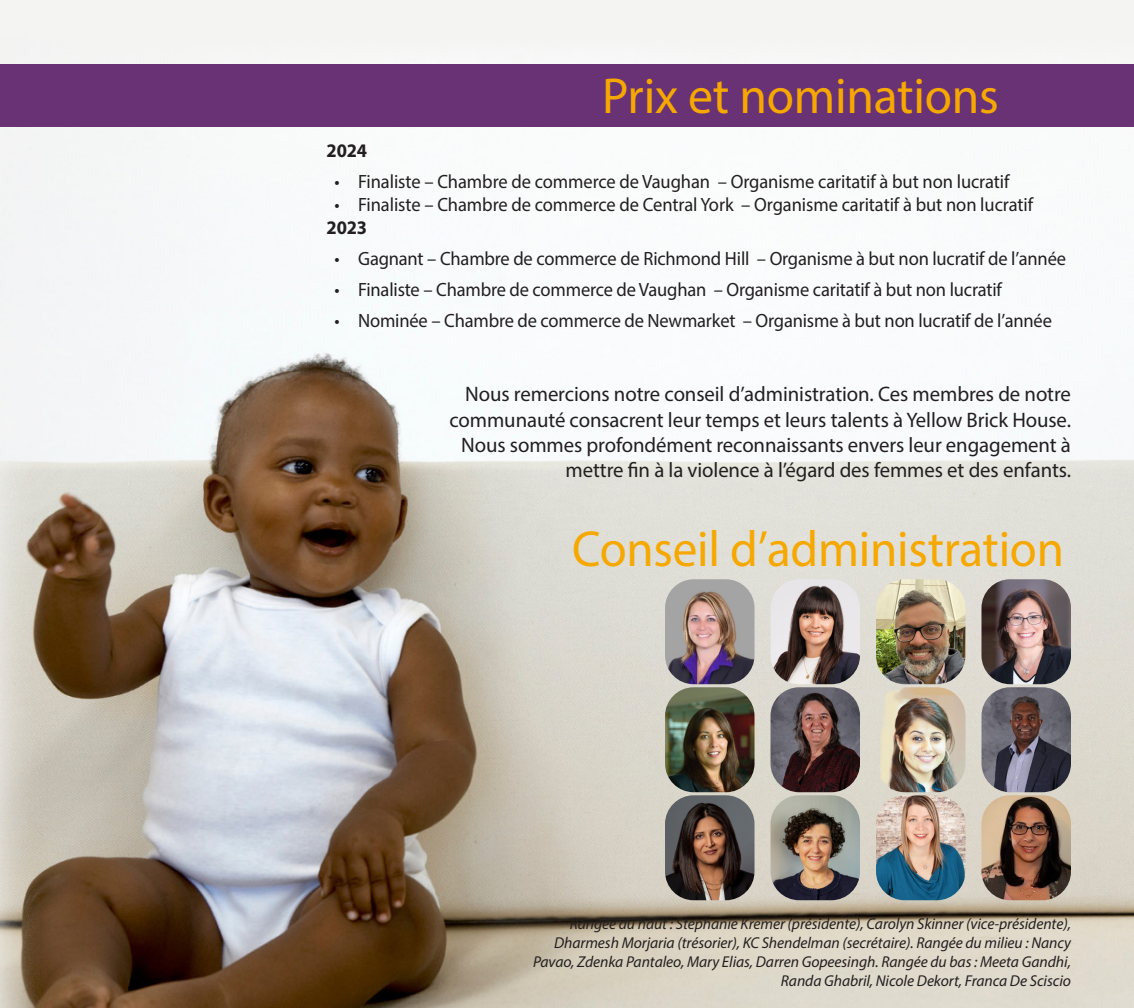
<style>
.page{position:relative;width:1134px;height:1008px;background:#fff}
.page>*{position:absolute;margin:0;border:0;box-sizing:border-box;transform-origin:0 0}
.heading{font:50.75px "Myriad Pro";letter-spacing:-.005em;color:#f6a800}
.graphics_body{font:21px/25.2px "Myriad Pro";letter-spacing:-.005em;color:#231f20;text-align:right}
.t1{font:19.25px "Myriad Pro";letter-spacing:-.01em;color:#231f20;scale:.96 1}
.graphics_body-2{font:700 19.25px "Myriad Pro";letter-spacing:-.01em;color:#231f20;scale:.96 1}
.graphics_body-3{font:italic 15.75px/18.9px "Myriad Pro";letter-spacing:-.005em;color:#231f20;text-align:right}
</style>
<div class="page">
<div style="left:0;top:0;width:1133px;height:1008px;background:#f4f4f3"></div>
<img style="left:0;top:36px;width:1134px;height:972px">
<div style="left:0;top:64px;width:1134px;height:63px;background:#693275"></div>
<img style="left:876px;top:687px;width:90px;height:105px">
<img style="left:665px;top:687px;width:90px;height:105px">
<img style="left:771px;top:795px;width:89px;height:105px">
<img style="left:665px;top:795px;width:90px;height:105px">
<img style="left:665px;top:579px;width:90px;height:105px">
<img style="left:771px;top:687px;width:89px;height:105px">
<img style="left:876px;top:795px;width:90px;height:105px">
<img style="left:876px;top:579px;width:90px;height:105px">
<img style="left:982px;top:687px;width:89px;height:105px">
<img style="left:771px;top:579px;width:89px;height:105px">
<img style="left:982px;top:579px;width:89px;height:105px">
<img style="left:982px;top:795px;width:89px;height:105px">
<p class="heading" style="left:602px;top:65px;width:398px">Prix et nominations</p>
<p class="graphics_body-2" style="left:327px;top:138px;width:44px">2024</p>
<p class="t1" style="left:334px;top:169px;width:705px">• Finaliste – Chambre de commerce de Vaughan – Organisme caritatif à but non lucratif</p>
<p class="t1" style="left:334px;top:192px;width:729px">• Finaliste – Chambre de commerce de Central York – Organisme caritatif à but non lucratif</p>
<p class="graphics_body-2" style="left:327px;top:215px;width:44px">2023</p>
<p class="t1" style="left:334px;top:246px;width:764px">• Gagnant – Chambre de commerce de Richmond Hill – Organisme à but non lucratif de l’année</p>
<p class="t1" style="left:334px;top:277px;width:697px">• Finaliste – Chambre de commerce de Vaughan – Organisme caritatif à but non lucratif</p>
<p class="t1" style="left:334px;top:308px;width:749px">• Nominée – Chambre de commerce de Newmarket – Organisme à but non lucratif de l’année</p>
<p class="graphics_body" style="left:449px;top:381px;width:623px">Nous remercions notre conseil d’administration. Ces membres de notre communauté consacrent leur temps et leurs talents à Yellow Brick House.<br>Nous sommes profondément reconnaissants envers leur engagement à mettre fin à la violence à l’égard des femmes et des enfants.</p>
<p class="heading" style="left:572px;top:517px;width:494px">Conseil d’administration</p>
<p class="graphics_body-3" style="left:533px;top:914px;width:539px">Rangée du haut : Stephanie Kremer (présidente), Carolyn Skinner (vice-présidente), Dharmesh Morjaria (trésorier), KC Shendelman (secrétaire). Rangée du milieu : Nancy Pavao, Zdenka Pantaleo, Mary Elias, Darren Gopeesingh. Rangée du bas : Meeta Gandhi, Randa Ghabril, Nicole Dekort, Franca De Sciscio</p>
</div>
